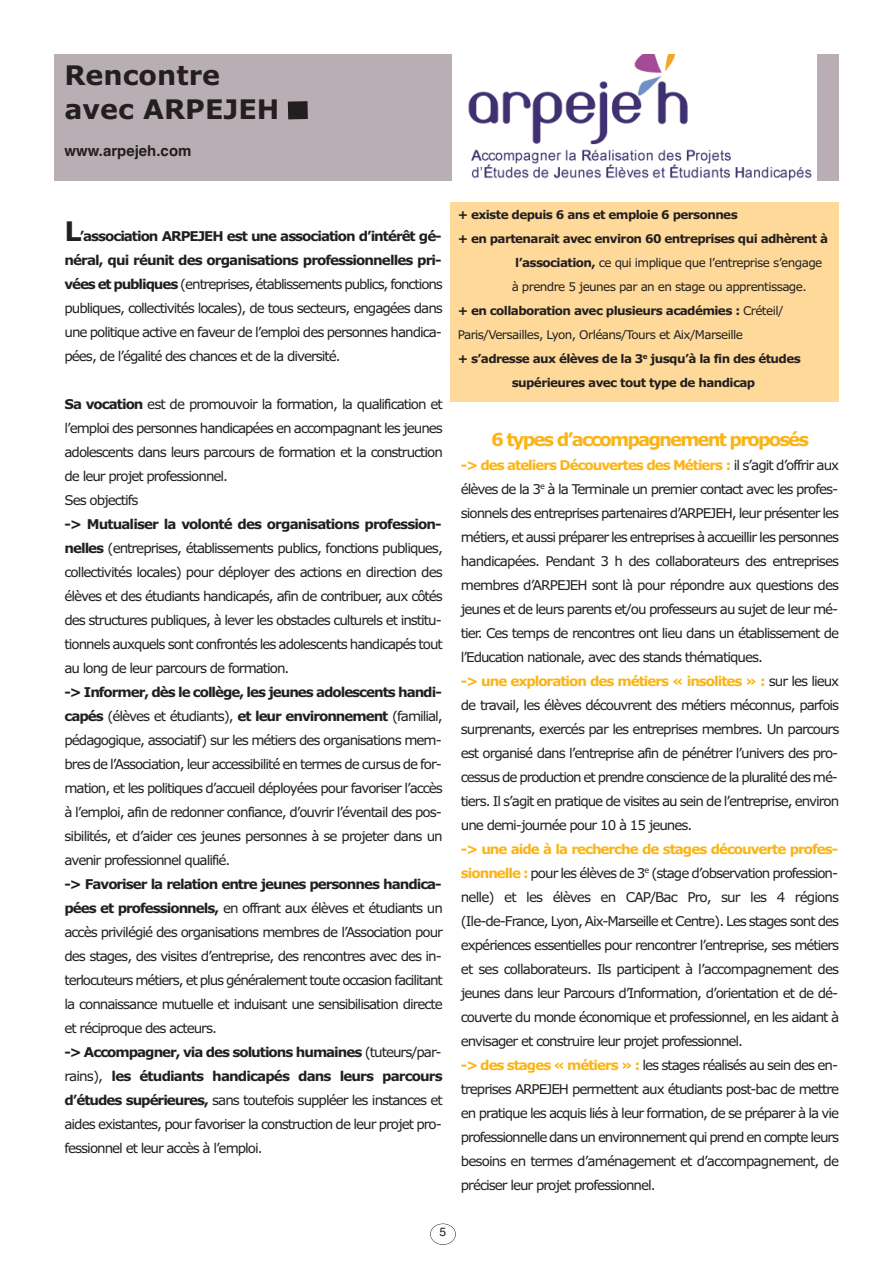
<style>
.page{position:relative;width:893px;height:1263px;background:#fff}
.page>*{position:absolute;margin:0;border:0;box-sizing:border-box;transform-origin:0 0}
.t1{font:700 27px/34.2px "Verdana";color:#231f20}
.t2{font:700 18px "Verdana";letter-spacing:-.1em;color:#fbb416}
.t3{font:700 15px "Helvetica";color:#231f20}
.t4{font:13.5px/24px "Verdana";letter-spacing:-.075em;color:#231f20}
.t5{font:700 12px "Verdana";letter-spacing:-.05em;color:#231f20}
.t6{font:12px "Verdana";letter-spacing:-.05em;color:#231f20}
.t7{font:12px "Helvetica";color:#231f20}
.s1{font-weight:700;font-size:27px}
.s2{font-weight:700}
.s3{font-weight:400}
.s4{font-weight:700;color:#fbb416}
</style>
<div class="page">
<div style="left:430px;top:1223px;width:26px;height:22px;border:1px solid #231f20;border-radius:50%"></div>
<div style="left:54px;top:54px;width:785px;height:126px;background:#baaeb5"></div>
<div style="left:288px;top:101px;width:20px;height:18px;background:#231f20"></div>
<img style="left:453px;top:54px;width:363px;height:127px">
<div style="left:450px;top:203px;width:389px;height:199px;background:#fed999"></div>
<h1 class="t1" style="left:64px;top:59px;width:216px">Rencontre avec ARPEJEH</h1>
<p class="t3" style="left:64px;top:142px;width:128px">www.arpejeh.com</p>
<p class="t4" style="left:64px;top:224px;width:380px;text-align:justify"><span class="s1">L</span><span class="s2">’association ARPEJEH est une association d’intérêt gé&shy;néral, qui réunit des organisations professionnelles pri&shy;vées et publiques</span> (entreprises, établissements publics, fonctions publiques, collectivités locales), de tous secteurs, engagées dans une politique active en faveur de l’emploi des personnes handica&shy;pées, de l’égalité des chances et de la diversité.</p>
<p class="t4" style="left:65px;top:392px;width:380px"><span class="s2">Sa vocation</span> est de promouvoir la formation, la qualification et l’emploi des personnes handicapées en accompagnant les jeunes adolescents dans leurs parcours de formation et la construction de leur projet professionnel.<br>Ses objectifs</p>
<p class="t4" style="left:65px;top:512px;width:380px;text-align:justify"><span class="s2">-&gt; Mutualiser la volonté des organisations profession&shy;nelles</span> (entreprises, établissements publics, fonctions publiques, collectivités locales) pour déployer des actions en direction des élèves et des étudiants handicapés, afin de contribuer, aux côtés des structures publiques, à lever les obstacles culturels et institu&shy;tionnels auxquels sont confrontés les adolescents handicapés tout au long de leur parcours de formation.</p>
<p class="t4" style="left:65px;top:680px;width:380px;text-align:justify"><span class="s2">-&gt; Informer, dès le collège, les jeunes adolescents handi&shy;capés</span> (élèves et étudiants), <span class="s2">et leur environnement</span> (familial, pédagogique, associatif) sur les métiers des organisations mem&shy;bres de l’Association, leur accessibilité en termes de cursus de for&shy;mation, et les politiques d’accueil déployées pour favoriser l’accès à l’emploi, afin de redonner confiance, d’ouvrir l’éventail des pos&shy;sibilités, et d’aider ces jeunes personnes à se projeter dans un avenir professionnel qualifié.</p>
<p class="t4" style="left:65px;top:872px;width:380px"><span class="s2">-&gt; Favoriser la relation entre jeunes personnes handica&shy;pées et professionnels,</span> en offrant aux élèves et étudiants un accès privilégié des organisations membres de l’Association pour des stages, des visites d’entreprise, des rencontres avec des in&shy;terlocuteurs métiers, et plus généralement toute occasion facilitant la connaissance mutuelle et induisant une sensibilisation directe et réciproque des acteurs.<br><span class="s2">-&gt; Accompagner, via des solutions humaines</span> (tuteurs/par&shy;rains), <span class="s2">les étudiants handicapés dans leurs parcours d’études supérieures,</span> sans toutefois suppléer les instances et aides existantes, pour favoriser la construction de leur projet pro&shy;fessionnel et leur accès à l’emploi.</p>
<p class="t5" style="left:458px;top:208px;width:282px">+ existe depuis 6 ans et emploie 6 personnes</p>
<p class="t5" style="left:458px;top:232px;width:372px">+ en partenarait avec environ 60 entreprises qui adhèrent à</p>
<p class="t6" style="left:515px;top:256px;width:309px"><span class="s2">l’association,</span> ce qui implique que l’entreprise s’engage</p>
<p class="t6" style="left:512px;top:280px;width:297px">à prendre 5 jeunes par an en stage ou apprentissage.</p>
<p class="t5" style="left:458px;top:304px;width:327px">+ en collaboration avec plusieurs académies : <span class="s3">Créteil/</span></p>
<p class="t6" style="left:458px;top:328px;width:287px">Paris/Versailles, Lyon, Orléans/Tours et Aix/Marseille</p>
<p class="t5" style="left:458px;top:352px;width:345px">+ s’adresse aux élèves de la 3<sup>e</sup> jusqu’à la fin des études</p>
<p class="t5" style="left:512px;top:376px;width:245px">supérieures avec tout type de handicap</p>
<h2 class="t2" style="left:491px;top:429px;width:320px">6 types d’accompagnement proposés</h2>
<p class="t4" style="left:461px;top:453px;width:380px"><span class="s4">-&gt; des ateliers Découvertes des Métiers :</span> il s’agit d’offrir aux élèves de la 3<sup>e</sup> à la Terminale un premier contact avec les profes&shy;sionnels des entreprises partenaires d’ARPEJEH, leur présenter les métiers, et aussi préparer les entreprises à accueillir les personnes handicapées. Pendant 3 h des collaborateurs des entreprises membres d’ARPEJEH sont là pour répondre aux questions des jeunes et de leurs parents et/ou professeurs au sujet de leur mé&shy;tier. Ces temps de rencontres ont lieu dans un établissement de l’Education nationale, avec des stands thématiques.<br><span class="s4">-&gt; une exploration des métiers « insolites » :</span> sur les lieux de travail, les élèves découvrent des métiers méconnus, parfois surprenants, exercés par les entreprises membres. Un parcours est organisé dans l’entreprise afin de pénétrer l’univers des pro&shy;cessus de production et prendre conscience de la pluralité des mé&shy;tiers. Il s’agit en pratique de visites au sein de l’entreprise, environ une demi-journée pour 10 à 15 jeunes.</p>
<p class="t4" style="left:461px;top:837px;width:380px"><span class="s4">-&gt; une aide à la recherche de stages découverte profes&shy;sionnelle :</span> pour les élèves de 3<sup>e</sup> (stage d’observation profession&shy;nelle) et les élèves en CAP/Bac Pro, sur les 4 régions (Ile-de-France, Lyon, Aix-Marseille et Centre). Les stages sont des expériences essentielles pour rencontrer l’entreprise, ses métiers et ses collaborateurs. Ils participent à l’accompagnement des jeunes dans leur Parcours d’Information, d’orientation et de dé&shy;couverte du monde économique et professionnel, en les aidant à envisager et construire leur projet professionnel.<br><span class="s4">-&gt; des stages « métiers » :</span> les stages réalisés au sein des en&shy;treprises ARPEJEH permettent aux étudiants post-bac de mettre en pratique les acquis liés à leur formation, de se préparer à la vie professionnelle dans un environnement qui prend en compte leurs besoins en termes d’aménagement et d’accompagnement, de préciser leur projet professionnel.</p>
<p class="t7" style="left:440px;top:1225px;width:8px">5</p>
</div>
